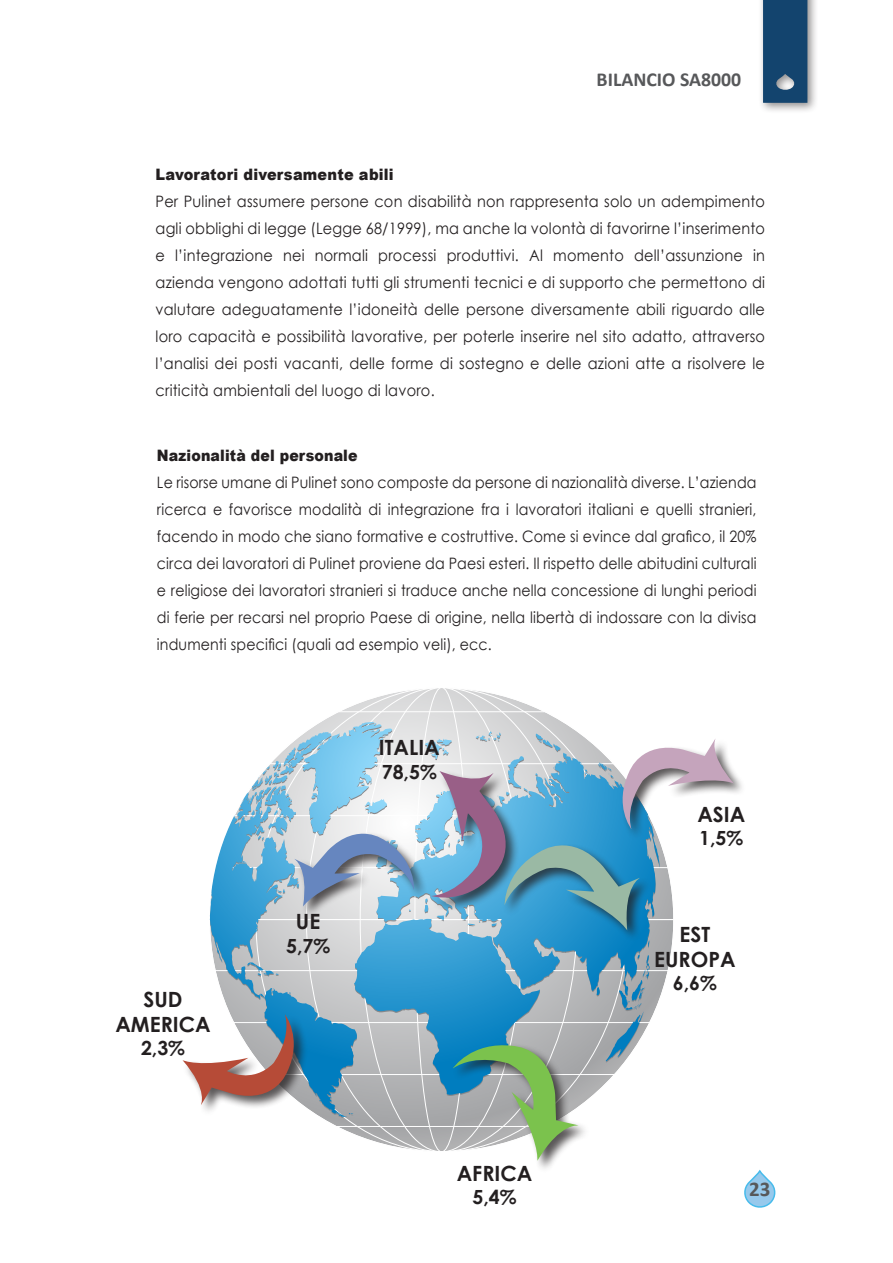
<style>
.page{position:relative;width:893px;height:1263px;background:#fff}
.page>*{position:absolute;margin:0;border:0;box-sizing:border-box;transform-origin:0 0}
.t1{font:700 21px "Century Gothic";color:#231f20}
.Normale{font:700 21px "Calibri";color:#57585a}
.t2{font:700 19.8px "Calibri";color:#57585a}
.t3{font:700 19.5px "Century Gothic";color:#231f20}
.Normale-2{font:15.75px/27px "Century Gothic";letter-spacing:.01em;color:#231f20;text-align:justify;scale:.92 1}
.Normale-3{font:15.75px/27px "Century Gothic";letter-spacing:.01em;color:#231f20;text-align:justify;scale:.9 1}
.Normale-4{font:900 15.75px "Arial";letter-spacing:.01em;color:#231f20;scale:.92 1}
.Normale-5{font:900 15.75px "Arial";letter-spacing:.01em;color:#231f20;scale:.9 1}
</style>
<div class="page">
<div style="left:758px;top:0;width:61px;height:114px;background:#231f20;opacity:.5"></div>
<svg style="left:762px;top:0;width:46px;height:104px;background:#224f75"></svg>
<svg style="left:210px;top:687px;width:464px;height:465px;background:#cbcccd"></svg>
<svg style="left:211px;top:723px;width:449px;height:395px"></svg>
<hr style="left:210px;top:919px;width:464px;height:1px;background:#fff">
<hr style="left:216px;top:867px;width:452px;height:1px;background:#fff">
<hr style="left:234px;top:815px;width:415px;height:1px;background:#fff">
<hr style="left:270px;top:763px;width:344px;height:1px;background:#fff">
<hr style="left:339px;top:711px;width:206px;height:1px;background:#fff">
<hr style="left:336px;top:1126px;width:210px;height:1px;background:#fff">
<hr style="left:269px;top:1074px;width:345px;height:1px;background:#fff">
<hr style="left:233px;top:1022px;width:417px;height:1px;background:#fff">
<hr style="left:215px;top:970px;width:453px;height:1px;background:#fff">
<div style="left:621px;top:738px;width:125px;height:104px;background:#231f20;opacity:.75"></div>
<div style="left:452px;top:1043px;width:139px;height:130px;background:#231f20;opacity:.75"></div>
<svg style="left:453px;top:1041px;width:126px;height:120px;background:#97b4a0"></svg>
<div style="left:182px;top:1014px;width:126px;height:103px;background:#231f20;opacity:.75"></div>
<svg style="left:182px;top:1014px;width:121px;height:91px"></svg>
<div style="left:294px;top:831px;width:134px;height:88px;background:#231f20;opacity:.75"></div>
<svg style="left:294px;top:723px;width:123px;height:184px"></svg>
<div style="left:503px;top:843px;width:149px;height:100px;background:#231f20;opacity:.75"></div>
<svg style="left:431px;top:738px;width:303px;height:192px"></svg>
<svg style="left:744px;top:1169px;width:32px;height:39px"></svg>
<p class="t2" style="left:597px;top:65px;width:146px">BILANCIO SA8000</p>
<p class="Normale-4" style="left:156px;top:163px;width:260px">Lavoratori diversamente abili</p>
<p class="Normale-2" style="left:156px;top:187px;width:664px">Per Pulinet assumere persone con disabilità non rappresenta solo un adempimento agli obblighi di legge (Legge 68/1999), ma anche la volontà di favorirne l’inserimento e l’integrazione nei normali processi produttivi. Al momento dell’assunzione in azienda vengono adottati tutti gli strumenti tecnici e di supporto che permettono di valutare adeguatamente l’idoneità delle persone diversamente abili riguardo alle loro capacità e possibilità lavorative, per poterle inserire nel sito adatto, attraverso l’analisi dei posti vacanti, delle forme di sostegno e delle azioni atte a risolvere le criticità ambientali del luogo di lavoro.</p>
<p class="Normale-5" style="left:157px;top:444px;width:224px">Nazionalità del personale</p>
<p class="Normale-3" style="left:157px;top:469px;width:668px">Le risorse umane di Pulinet sono composte da persone di nazionalità diverse. L’azienda ricerca e favorisce modalità di integrazione fra i lavoratori italiani e quelli stranieri, facendo in modo che siano formative e costruttive. Come si evince dal grafico, il 20% circa dei lavoratori di Pulinet proviene da Paesi esteri. Il rispetto delle abitudini culturali e religiose dei lavoratori stranieri si traduce anche nella concessione di lunghi periodi di ferie per recarsi nel proprio Paese di origine, nella libertà di indossare con la divisa indumenti specifici (quali ad esempio veli), ecc.</p>
<p class="t1" style="left:143px;top:983px;width:41px">SUD</p>
<p class="t1" style="left:115px;top:1008px;width:97px">AMERICA</p>
<p class="t3" style="left:141px;top:1033px;width:46px">2,3%</p>
<p class="t1" style="left:379px;top:732px;width:62px">ITALIA</p>
<p class="t3" style="left:382px;top:757px;width:56px">78,5%</p>
<p class="t1" style="left:296px;top:906px;width:26px">UE</p>
<p class="t3" style="left:286px;top:931px;width:46px">5,7%</p>
<p class="t1" style="left:457px;top:1157px;width:77px">AFRICA</p>
<p class="t3" style="left:472px;top:1182px;width:46px">5,4%</p>
<p class="t1" style="left:697px;top:798px;width:49px">ASIA</p>
<p class="t3" style="left:699px;top:823px;width:46px">1,5%</p>
<p class="t1" style="left:680px;top:918px;width:32px">EST</p>
<p class="t1" style="left:654px;top:943px;width:83px">EUROPA</p>
<p class="t3" style="left:673px;top:968px;width:46px">6,6%</p>
<p class="Normale" style="left:749px;top:1174px;width:23px">23</p>
</div>
